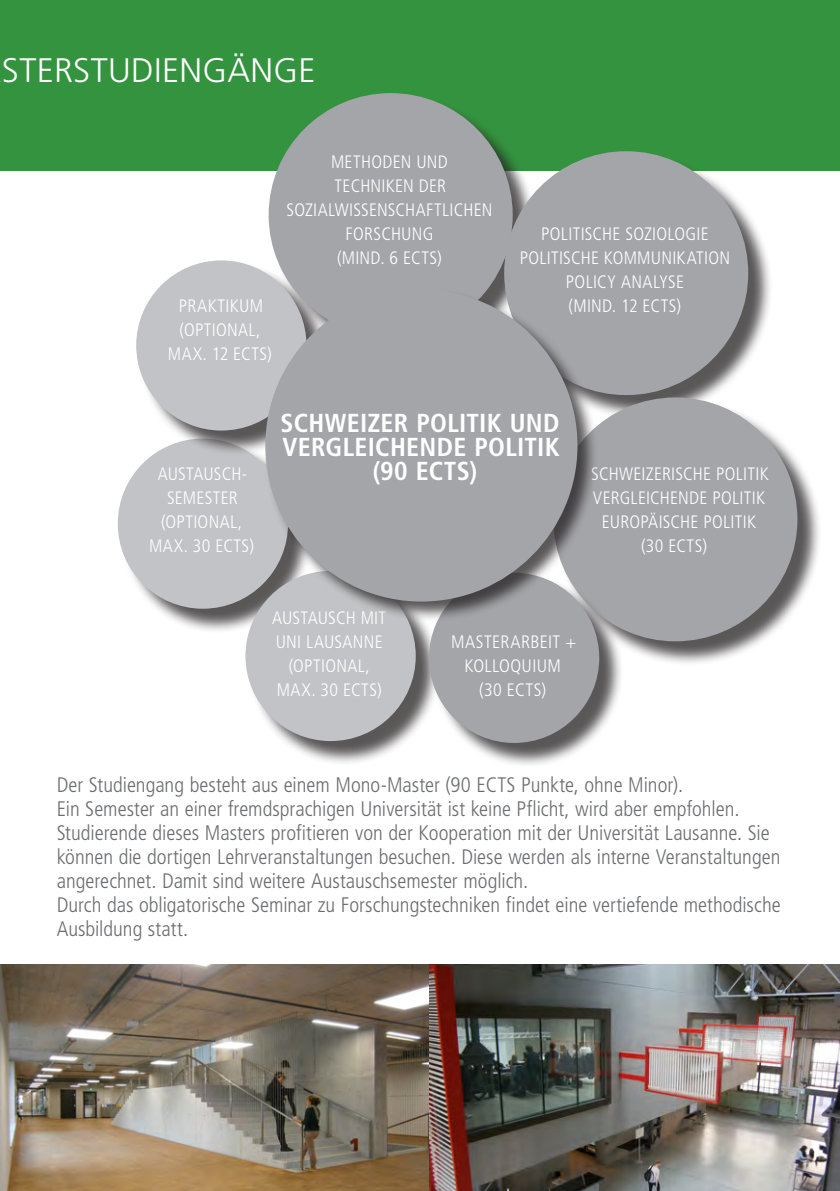
<style>
.page{position:relative;width:840px;height:1191px;background:#fff}
.page>*{position:absolute;margin:0;border:0;box-sizing:border-box;transform-origin:0 0}
.t1{font:300 34px "Frutiger LT Std";letter-spacing:.01em;color:#fff}
.Umschlag_Untertitel{font:700 condensed 26px/24px "Frutiger LT Std";letter-spacing:.01em;color:#fff}
.Umschlag_Untertitel-2{font:300 condensed 21px/24px "Frutiger LT Std";color:#6c6d70}
.Umschlag_Untertitel-3{font:300 condensed 18px/24px "Frutiger LT Std";letter-spacing:.015em;color:#fff;text-align:center}
</style>
<div class="page">
<div style="left:0;top:0;width:839px;height:170px;background:#34933f"></div>
<img style="left:0;top:964px;width:429px;height:227px">
<img style="left:429px;top:964px;width:410px;height:227px">
<div style="left:121px;top:441px;width:191px;height:192px;background:#231f20;opacity:.75"></div>
<div style="left:118px;top:438px;width:170px;height:171px;background:#c2c3c6;border-radius:50%"></div>
<div style="left:248px;top:574px;width:192px;height:191px;background:#231f20;opacity:.75"></div>
<div style="left:245px;top:571px;width:170px;height:170px;background:#c2c3c6;border-radius:50%"></div>
<div style="left:139px;top:263px;width:192px;height:192px;background:#231f20;opacity:.75"></div>
<div style="left:136px;top:260px;width:170px;height:170px;background:#c2c3c6;border-radius:50%"></div>
<div style="left:271px;top:96px;width:266px;height:266px;background:#231f20;opacity:.75"></div>
<div style="left:268px;top:93px;width:244px;height:244px;background:#a4a5a9;border-radius:50%"></div>
<div style="left:507px;top:154px;width:265px;height:266px;background:#231f20;opacity:.75"></div>
<div style="left:504px;top:151px;width:243px;height:244px;background:#a4a5a9;border-radius:50%"></div>
<div style="left:556px;top:400px;width:265px;height:266px;background:#231f20;opacity:.75"></div>
<div style="left:553px;top:397px;width:244px;height:244px;background:#a4a5a9;border-radius:50%"></div>
<div style="left:432px;top:576px;width:191px;height:191px;background:#231f20;opacity:.75"></div>
<div style="left:429px;top:573px;width:170px;height:170px;background:#a4a5a9;border-radius:50%"></div>
<div style="left:264px;top:289px;width:333px;height:333px;background:#231f20;opacity:.75"></div>
<div style="left:265px;top:290px;width:312px;height:311px;background:#a4a5a9;border-radius:50%"></div>
<h1 class="t1" style="left:2px;top:51px;width:315px">STERSTUDIENGÄNGE</h1>
<p class="Umschlag_Untertitel-3" style="left:179px;top:294px;width:85px">PRAKTIKUM</p>
<p class="Umschlag_Untertitel-3" style="left:179px;top:318px;width:82px">(OPTIONAL,</p>
<p class="Umschlag_Untertitel-3" style="left:168px;top:342px;width:105px">MAX. 12 ECTS)</p>
<p class="Umschlag_Untertitel-3" style="left:331px;top:150px;width:118px">METHODEN UND</p>
<p class="Umschlag_Untertitel-3" style="left:334px;top:174px;width:113px">TECHNIKEN DER</p>
<p class="Umschlag_Untertitel-3" style="left:286px;top:198px;width:207px">SOZIALWISSENSCHAFTLICHEN<br>FORSCHUNG</p>
<p class="Umschlag_Untertitel-3" style="left:337px;top:246px;width:106px">(MIND. 6 ECTS)</p>
<p class="Umschlag_Untertitel-3" style="left:541px;top:222px;width:169px">POLITISCHE SOZIOLOGIE</p>
<p class="Umschlag_Untertitel-3" style="left:519px;top:246px;width:212px">POLITISCHE KOMMUNIKATION</p>
<p class="Umschlag_Untertitel-3" style="left:565px;top:270px;width:119px">POLICY ANALYSE</p>
<p class="Umschlag_Untertitel-3" style="left:568px;top:294px;width:114px">(MIND. 12 ECTS)</p>
<p class="Umschlag_Untertitel-3" style="left:158px;top:462px;width:91px">AUSTAUSCH-</p>
<p class="Umschlag_Untertitel-3" style="left:167px;top:486px;width:72px">SEMESTER</p>
<p class="Umschlag_Untertitel-3" style="left:161px;top:510px;width:82px">(OPTIONAL,</p>
<p class="Umschlag_Untertitel-3" style="left:149px;top:534px;width:106px">MAX. 30 ECTS)</p>
<p class="Umschlag_Untertitel" style="left:280px;top:411px;width:280px">SCHWEIZER POLITIK UND<br>VERGLEICHENDE POLITIK</p>
<p class="Umschlag_Untertitel" style="left:372px;top:459px;width:106px">(90 ECTS)</p>
<p class="Umschlag_Untertitel-3" style="left:591px;top:462px;width:179px">SCHWEIZERISCHE POLITIK</p>
<p class="Umschlag_Untertitel-3" style="left:592px;top:486px;width:173px">VERGLEICHENDE POLITIK</p>
<p class="Umschlag_Untertitel-3" style="left:601px;top:510px;width:156px">EUROPÄISCHE POLITIK</p>
<p class="Umschlag_Untertitel-3" style="left:641px;top:534px;width:67px">(30 ECTS)</p>
<p class="Umschlag_Untertitel-3" style="left:272px;top:606px;width:115px;text-align:left">AUSTAUSCH MIT<br>UNI LAUSANNE</p>
<p class="Umschlag_Untertitel-3" style="left:288px;top:654px;width:82px">(OPTIONAL,</p>
<p class="Umschlag_Untertitel-3" style="left:276px;top:678px;width:106px">MAX. 30 ECTS)</p>
<p class="Umschlag_Untertitel-3" style="left:451px;top:630px;width:127px">MASTERARBEIT +<br>KOLLOQUIUM</p>
<p class="Umschlag_Untertitel-3" style="left:479px;top:678px;width:69px">(30 ECTS)</p>
<p class="Umschlag_Untertitel-2" style="left:57px;top:773px;width:627px">Der Studiengang besteht aus einem Mono-Master (90 ECTS Punkte, ohne Minor).</p>
<p class="Umschlag_Untertitel-2" style="left:57px;top:797px;width:724px">Ein Semester an einer fremdsprachigen Universität ist keine Pflicht, wird aber empfohlen.<br>Studierende dieses Masters profitieren von der Kooperation mit der Universität Lausanne. Sie können die dortigen Lehrveranstaltungen besuchen. Diese werden als interne Veranstaltungen angerechnet. Damit sind weitere Austauschsemester möglich.</p>
<p class="Umschlag_Untertitel-2" style="left:57px;top:893px;width:725px">Durch das obligatorische Seminar zu Forschungstechniken findet eine vertiefende methodische<br>Ausbildung statt.</p>
</div>
